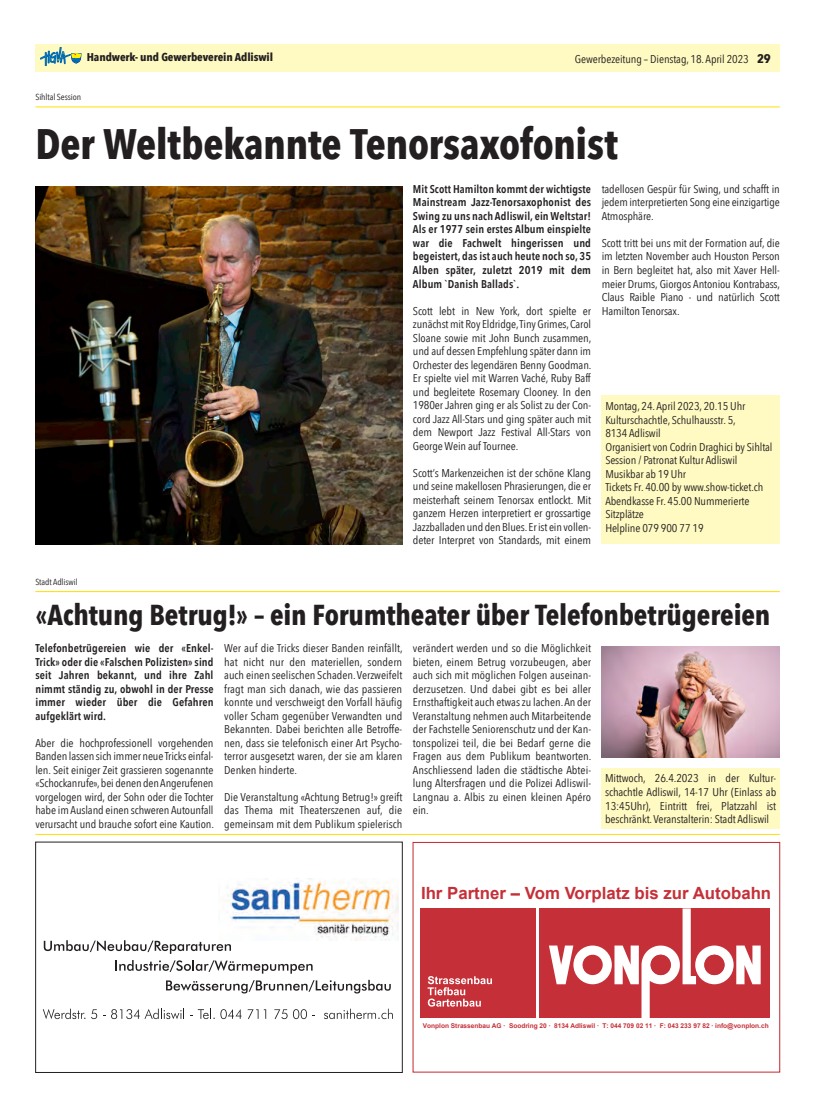
<style>
.page{position:relative;width:833px;height:1117px;background:#fff}
.page>*{position:absolute;margin:0;border:0;box-sizing:border-box;transform-origin:0 0}
.t1{font:700 42.5px "Avenir Next Condensed";letter-spacing:-.01em;color:#231f20}
.t2{font:700 28.75px "Avenir Next Condensed";letter-spacing:-.005em;color:#231f20}
.t3{font:700 16.88px "Arial";color:#c53038}
.t4{font:11.25px/13.5px "Avenir Next Condensed";letter-spacing:-.01em;color:#231f20;text-align:justify;scale:1.07 1}
.t5{font:11.25px/13.5px "Avenir Next Condensed";letter-spacing:-.01em;color:#231f20;text-align:justify;scale:1.06 1}
.t6{font:600 11.25px/13.5px "Avenir Next Condensed";letter-spacing:.01em;color:#231f20;text-align:justify}
.t7{font:700 11.25px "Avenir Next Condensed";letter-spacing:-.01em;color:#231f20;scale:1.06 1}
.t8{font:8.75px "Avenir Next Condensed";letter-spacing:-.01em;color:#231f20;scale:1.06 1}
.t9{font:700 6.5px "Arial";color:#c53038}
.s1{font-weight:700;font-size:12.5px}
</style>
<div class="page">
<div style="left:35px;top:44px;width:745px;height:27px;background:#fffac1"></div>
<svg style="left:41px;top:47px;width:40px;height:19px"></svg>
<img style="left:225px;top:878px;width:174px;height:62px">
<svg style="left:44px;top:940px;width:187px;height:13px"></svg>
<svg style="left:115px;top:960px;width:197px;height:13px"></svg>
<svg style="left:166px;top:979px;width:225px;height:14px"></svg>
<svg style="left:43px;top:1008px;width:42px;height:10px"></svg>
<svg style="left:91px;top:1009px;width:6px;height:9px"></svg>
<svg style="left:103px;top:1008px;width:81px;height:10px"></svg>
<svg style="left:190px;top:1008px;width:52px;height:10px"></svg>
<svg style="left:248px;top:1009px;width:10px;height:9px"></svg>
<svg style="left:274px;top:1009px;width:13px;height:9px"></svg>
<svg style="left:293px;top:1009px;width:22px;height:9px"></svg>
<svg style="left:324px;top:1008px;width:69px;height:10px"></svg>
<div style="left:421px;top:908px;width:115px;height:110px;background:#c53038"></div>
<div style="left:539px;top:908px;width:231px;height:110px;background:#c53038"></div>
<svg style="left:549px;top:908px;width:211px;height:110px"></svg>
<svg style="left:427px;top:976px;width:65px;height:30px"></svg>
<div style="left:413px;top:842px;width:367px;height:229px;border:1px solid #c5272f"></div>
<img style="left:602px;top:646px;width:178px;height:111px">
<div style="left:601px;top:767px;width:179px;height:61px;background:#fffac1"></div>
<hr style="left:35px;top:591px;width:745px;height:1px;background:#ffdf01">
<hr style="left:35px;top:834px;width:745px;height:1px;background:#ffdf01">
<div style="left:602px;top:395px;width:178px;height:149px;background:#fffac1"></div>
<hr style="left:35px;top:107px;width:745px;height:1px;background:#ffdf01">
<img style="left:35px;top:186px;width:367px;height:358px">
<p class="t7" style="left:87px;top:50px;width:177px">Handwerk- und Gewerbeverein Adliswil</p>
<p class="t8" style="left:35px;top:90px;width:45px">Sihltal Session</p>
<p class="t5" style="left:575px;top:51px;width:186px">Gewerbezeitung – Dienstag, 18. April 2023 <span class="s1">29</span></p>
<h1 class="t1" style="left:35px;top:118px;width:584px">Der Weltbekannte Tenorsaxofonist</h1>
<p class="t8" style="left:35px;top:574px;width:41px">Stadt Adliswil</p>
<p class="t6" style="left:413px;top:182px;width:180px">Mit Scott Hamilton kommt der wichtigste Mainstream Jazz-Tenorsaxophonist des Swing zu uns nach Adliswil, ein Weltstar!<br>Als er 1977 sein erstes Album einspielte war die Fachwelt hingerissen und begeistert, das ist auch heute noch so, 35<br>Alben später, zuletzt 2019 mit dem Album `Danish Ballads`.</p>
<p class="t4" style="left:413px;top:303px;width:168px">Scott lebt in New York, dort spielte er zunächst mit Roy Eldridge, Tiny Grimes, Carol Sloane sowie mit John Bunch zusammen, und auf dessen Empfehlung später dann im Orchester des legendären Benny Goodman.<br>Er spielte viel mit Warren Vaché, Ruby Baff und begleitete Rosemary Clooney. In den 1980er Jahren ging er als Solist zu der Con&shy;cord Jazz All-Stars und ging später auch mit dem Newport Jazz Festival All-Stars von George Wein auf Tournee.</p>
<p class="t5" style="left:413px;top:465px;width:169px">Scott’s Markenzeichen ist der schöne Klang und seine makellosen Phrasierungen, die er meisterhaft seinem Tenorsax entlockt. Mit ganzem Herzen interpretiert er grossartige Jazzballaden und den Blues. Er ist ein vollen&shy;deter Interpret von Standards, mit einem</p>
<p class="t5" style="left:601px;top:182px;width:169px">tadellosen Gespür für Swing, und schafft in jedem interpretierten Song eine einzigartige Atmosphäre.</p>
<p class="t5" style="left:601px;top:236px;width:170px">Scott tritt bei uns mit der Formation auf, die im letzten November auch Houston Person in Bern begleitet hat, also mit Xaver Hell&shy;meier Drums, Giorgos Antoniou Kontrabass, Claus Raible Piano - und natürlich Scott Hamilton Tenorsax.</p>
<p class="t5" style="left:605px;top:399px;width:159px;text-align:left">Montag, 24. April 2023, 20.15 Uhr<br>Kulturschachtle, Schulhausstr. 5,<br>8134 Adliswil<br>Organisiert von Codrin Draghici by Sihltal<br>Session / Patronat Kultur Adliswil<br>Musikbar ab 19 Uhr<br>Tickets Fr. 40.00 by www.show-ticket.ch<br>Abendkasse Fr. 45.00 Nummerierte<br>Sitzplätze<br>Helpline 079 900 77 19</p>
<h2 class="t2" style="left:35px;top:597px;width:736px">«Achtung Betrug!» – ein Forumtheater über Telefonbetrügereien</h2>
<p class="t6" style="left:35px;top:641px;width:180px">Telefonbetrügereien wie der «Enkel-Trick» oder die «Falschen Polizisten» sind seit Jahren bekannt, und ihre Zahl nimmt ständig zu, obwohl in der Presse immer wieder über die Gefahren aufgeklärt wird.</p>
<p class="t4" style="left:35px;top:735px;width:168px">Aber die hochprofessionell vorgehenden Banden lassen sich immer neue Tricks einfal&shy;len. Seit einiger Zeit grassieren sogenannte «Schockanrufe», bei denen den Angerufenen vorgelogen wird, der Sohn oder die Tochter habe im Ausland einen schweren Autounfall verursacht und brauche sofort eine Kaution.</p>
<p class="t4" style="left:224px;top:641px;width:168px">Wer auf die Tricks dieser Banden reinfällt, hat nicht nur den materiellen, sondern auch einen seelischen Schaden. Verzweifelt fragt man sich danach, wie das passieren konnte und verschweigt den Vorfall häufig voller Scham gegenüber Verwandten und Bekannten. Dabei berichten alle Betroffe&shy;nen, dass sie telefonisch einer Art Psycho&shy;terror ausgesetzt waren, der sie am klaren Denken hinderte.</p>
<p class="t5" style="left:224px;top:789px;width:169px">Die Veranstaltung «Achtung Betrug!» greift das Thema mit Theaterszenen auf, die gemeinsam mit dem Publikum spielerisch</p>
<p class="t4" style="left:413px;top:641px;width:168px">verändert werden und so die Möglichkeit bieten, einem Betrug vorzubeugen, aber auch sich mit möglichen Folgen auseinan&shy;derzusetzen. Und dabei gibt es bei aller Ernsthaftigkeit auch etwas zu lachen. An der Veranstaltung nehmen auch Mitarbeitende der Fachstelle Seniorenschutz und der Kan&shy;tonspolizei teil, die bei Bedarf gerne die Fragen aus dem Publikum beantworten.<br>Anschliessend laden die städtische Abtei&shy;lung Altersfragen und die Polizei Adliswil-Langnau a. Albis zu einen kleinen Apéro ein.</p>
<p class="t4" style="left:605px;top:771px;width:161px">Mittwoch, 26.4.2023 in der Kultur&shy;schachtle Adliswil, 14-17 Uhr (Einlass ab 13:45Uhr), Eintritt frei, Platzzahl ist beschränkt. Veranstalterin: Stadt Adliswil</p>
<h3 class="t3" style="left:421px;top:883px;width:352px">Ihr Partner – Vom Vorplatz bis zur Autobahn</h3>
<p class="t9" style="left:423px;top:1021px;width:347px">Vonplon Strassenbau AG · Soodring 20 · 8134 Adliswil · T: 044 709 02 11 · F: 043 233 97 82 · info@vonplon.ch</p>
</div>
